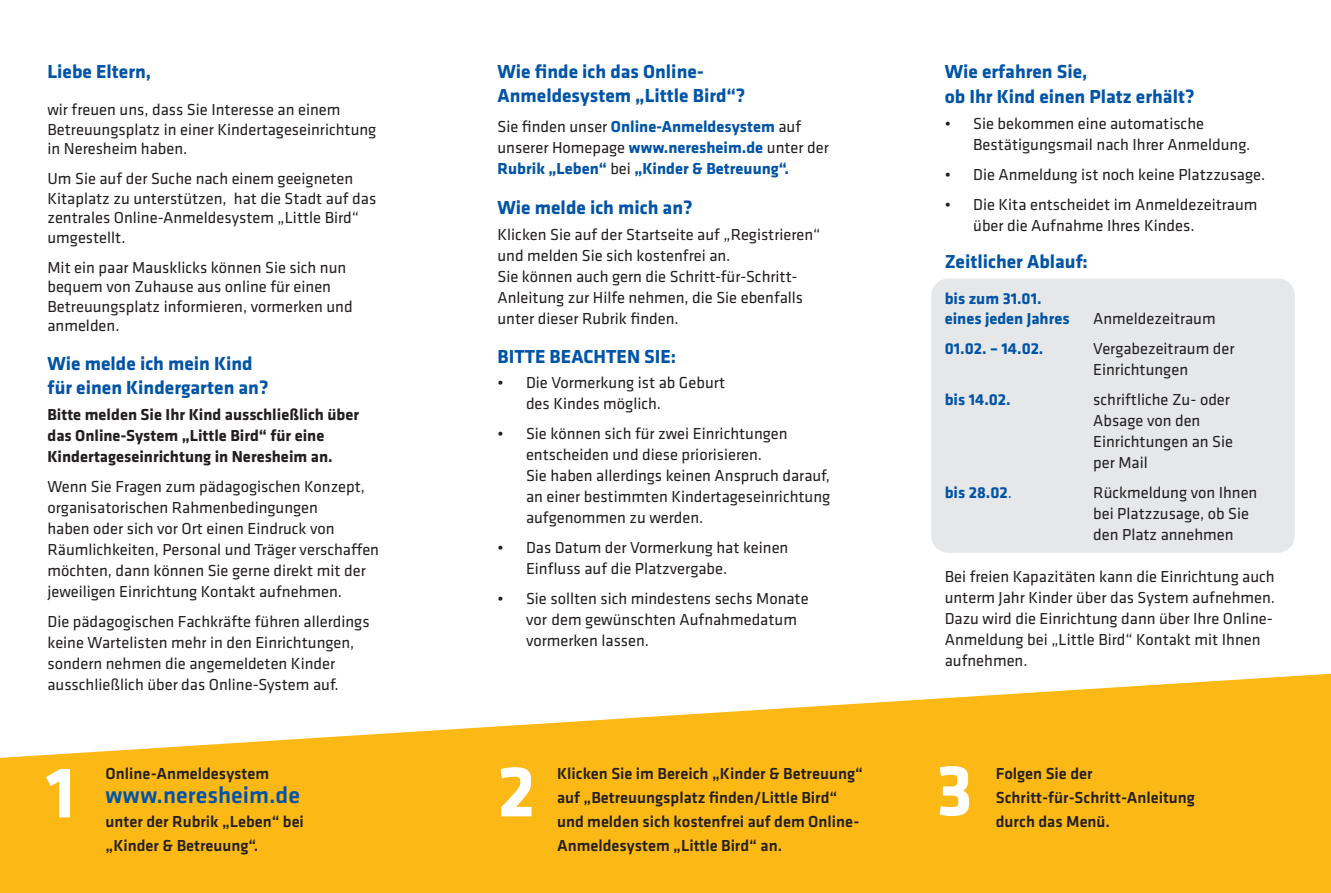
<style>
.page{position:relative;width:1331px;height:893px;background:#fff}
.page>*{position:absolute;margin:0;border:0;box-sizing:border-box;transform-origin:0 0}
.t1{font:700 75px "Klavika";color:#fff}
.t2{font:500 24px "Klavika";color:#0154a6}
.t3{font:700 19.5px/24px "Klavika";color:#0154a6}
.t4{font:16.5px/21px "Klavika";color:#231f20}
.t5{font:500 16.5px/24px "Klavika";color:#231f20}
.t6{font:700 16.5px/21px "Klavika";color:#0154a6}
.t7{font:700 16.5px/21px "Klavika";color:#231f20}
.s1{font-weight:400;color:#231f20}
.s2{font-weight:400}
</style>
<div class="page">
<div style="left:931px;top:279px;width:364px;height:274px;background:#e6e7e9;border-radius:17px"></div>
<svg style="left:0;top:674px;width:1331px;height:219px;fill:#fcb814"></svg>
<p class="t3" style="left:47px;top:60px;width:105px">Liebe Eltern,</p>
<p class="t4" style="left:47px;top:99px;width:330px;line-height:19.5px">wir freuen uns, dass Sie Interesse an einem<br>Betreuungsplatz in einer Kindertageseinrichtung in Neresheim haben.</p>
<p class="t4" style="left:47px;top:168px;width:330px;line-height:19.5px">Um Sie auf der Suche nach einem geeigneten Kitaplatz zu unterstützen, hat die Stadt auf das zentrales Online-Anmeldesystem „Little Bird“ umgestellt.</p>
<p class="t4" style="left:47px;top:257px;width:307px;line-height:19.5px">Mit ein paar Mausklicks können Sie sich nun bequem von Zuhause aus online für einen Betreuungsplatz informieren, vormerken und anmelden.</p>
<p class="t3" style="left:47px;top:352px;width:223px">Wie melde ich mein Kind für einen Kindergarten an?</p>
<p class="t7" style="left:47px;top:404px;width:313px">Bitte melden Sie Ihr Kind ausschließlich über das Online-System „Little Bird“ für eine<br>Kindertageseinrichtung in Neresheim an.</p>
<p class="t4" style="left:47px;top:475px;width:333px">Wenn Sie Fragen zum pädagogischen Konzept, organisatorischen Rahmenbedingungen<br>haben oder sich vor Ort einen Eindruck von Räumlichkeiten, Personal und Träger verschaffen möchten, dann können Sie gerne direkt mit der jeweiligen Einrichtung Kontakt aufnehmen.</p>
<p class="t4" style="left:47px;top:610px;width:324px">Die pädagogischen Fachkräfte führen allerdings keine Wartelisten mehr in den Einrichtungen, sondern nehmen die angemeldeten Kinder ausschließlich über das Online-System auf.</p>
<h1 class="t1" style="left:46px;top:752px;width:31px">1</h1>
<p class="t5" style="left:106px;top:761px;width:165px">Online-Anmeldesystem</p>
<h2 class="t2" style="left:106px;top:779px;width:196px">www.neresheim.de</h2>
<p class="t5" style="left:106px;top:809px;width:200px">unter der Rubrik „Leben“ bei „Kinder &amp; Betreuung“.</p>
<p class="t3" style="left:497px;top:60px;width:249px">Wie finde ich das Online-<br>Anmeldesystem „Little Bird“?</p>
<p class="t6" style="left:497px;top:116px;width:333px"><span class="s1">Sie finden unser</span> Online-Anmeldesystem <span class="s1">auf unserer Homepage</span> www.neresheim.de <span class="s1">unter der<br></span>Rubrik „Leben“ <span class="s1">bei</span> „Kinder &amp; Betreuung“.</p>
<p class="t3" style="left:497px;top:196px;width:197px">Wie melde ich mich an?</p>
<p class="t4" style="left:497px;top:223px;width:324px">Klicken Sie auf der Startseite auf „Registrieren“ und melden Sie sich kostenfrei an.<br>Sie können auch gern die Schritt-für-Schritt-Anleitung zur Hilfe nehmen, die Sie ebenfalls unter dieser Rubrik finden.</p>
<p class="t3" style="left:497px;top:345px;width:180px">BITTE BEACHTEN SIE:</p>
<p class="t4" style="left:526px;top:372px;width:201px;text-indent:-28px">• Die Vormerkung ist ab Geburt des Kindes möglich.</p>
<p class="t4" style="left:526px;top:423px;width:306px;text-indent:-28px">• Sie können sich für zwei Einrichtungen entscheiden und diese priorisieren.<br>Sie haben allerdings keinen Anspruch darauf, an einer bestimmten Kindertageseinrichtung aufgenommen zu werden.</p>
<p class="t4" style="left:526px;top:537px;width:264px;text-indent:-28px">• Das Datum der Vormerkung hat keinen<br>Einfluss auf die Platzvergabe.</p>
<p class="t4" style="left:526px;top:588px;width:284px;text-indent:-28px">• Sie sollten sich mindestens sechs Monate vor dem gewünschten Aufnahmedatum vormerken lassen.</p>
<p class="t3" style="left:945px;top:59px;width:251px;line-height:25.5px">Wie erfahren Sie,<br>ob Ihr Kind einen Platz erhält?</p>
<p class="t4" style="left:973px;top:112px;width:279px;text-indent:-28px">• Sie bekommen eine automatische<br>Bestätigungsmail nach Ihrer Anmeldung.</p>
<p class="t4" style="left:945px;top:163px;width:322px">• Die Anmeldung ist noch keine Platzzusage.</p>
<p class="t4" style="left:973px;top:193px;width:286px;text-indent:-28px">• Die Kita entscheidet im Anmeldezeitraum über die Aufnahme Ihres Kindes.</p>
<p class="t3" style="left:945px;top:250px;width:145px">Zeitlicher Ablauf:</p>
<p class="t6" style="left:945px;top:289px;width:126px;line-height:19.5px">bis zum 31.01. eines jeden Jahres</p>
<p class="t4" style="left:1093px;top:307px;width:124px">Anmeldezeitraum</p>
<p class="t6" style="left:945px;top:338px;width:100px">01.02. – 14.02.</p>
<p class="t4" style="left:1093px;top:337px;width:143px">Vergabezeitraum der<br>Einrichtungen</p>
<p class="t6" style="left:945px;top:389px;width:68px">bis 14.02.</p>
<p class="t4" style="left:1093px;top:388px;width:141px">schriftliche Zu- oder<br>Absage von den<br>Einrichtungen an Sie per Mail</p>
<p class="t6" style="left:945px;top:482px;width:69px">bis 28.02<span class="s2">.</span></p>
<p class="t4" style="left:1093px;top:481px;width:166px">Rückmeldung von Ihnen bei Platzzusage, ob Sie den Platz annehmen</p>
<p class="t4" style="left:945px;top:565px;width:332px">Bei freien Kapazitäten kann die Einrichtung auch unterm Jahr Kinder über das System aufnehmen.<br>Dazu wird die Einrichtung dann über Ihre Online-Anmeldung bei „Little Bird“ Kontakt mit Ihnen aufnehmen.</p>
<h1 class="t1" style="left:497px;top:751px;width:39px">2</h1>
<p class="t5" style="left:557px;top:761px;width:307px">Klicken Sie im Bereich „Kinder &amp; Betreuung“ auf „Betreuungsplatz finden/Little Bird“ und melden sich kostenfrei auf dem Online-Anmeldesystem „Little Bird“ an.</p>
<h1 class="t1" style="left:936px;top:750px;width:38px">3</h1>
<p class="t5" style="left:996px;top:761px;width:201px">Folgen Sie der<br>Schritt-für-Schritt-Anleitung durch das Menü.</p>
</div>
